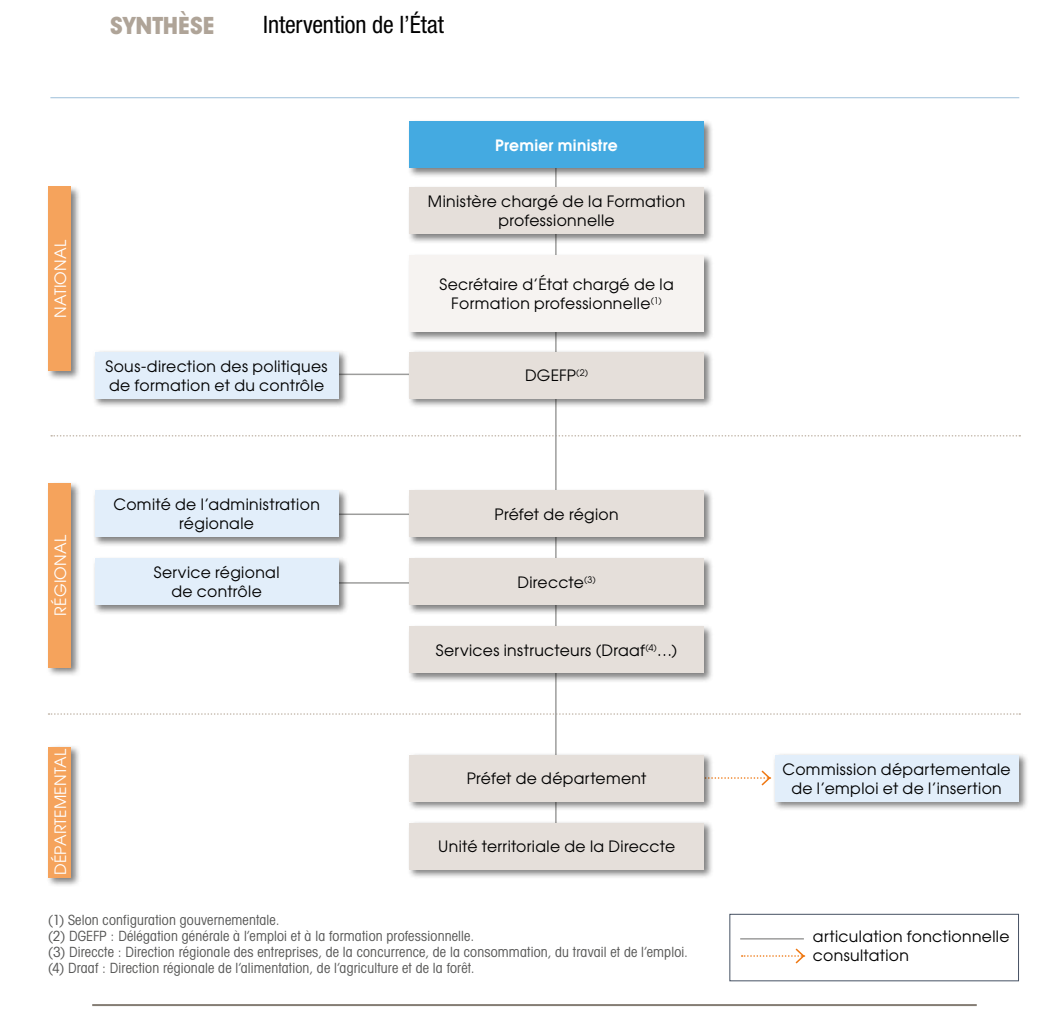
<style>
.page{position:relative;width:1055px;height:1018px;background:#fff}
.page>*{position:absolute;margin:0;border:0;box-sizing:border-box;transform-origin:0 0}
.t1{font:condensed 24px "Helvetica Neue";letter-spacing:-.005em;color:#000}
.t2{font:700 24px "Avant Garde IT Cby BT";color:#afa498}
.t3{font:15.6px/19px "Avant Garde";letter-spacing:.025em;color:#000;text-align:center}
.t4{font:15.6px "Avant Garde";letter-spacing:.02em;color:#fff}
.t5{font:600 15.6px "Avant Garde";letter-spacing:.02em;color:#fff}
.t6{font:condensed 14px/16px "Avant Garde IT Cby BT";letter-spacing:.015em;color:#575756}
</style>
<div class="page">
<hr style="left:333px;top:373px;width:85px;height:2px;background:#9d9d9c">
<hr style="left:333px;top:582px;width:85px;height:1px;background:#9d9d9c">
<hr style="left:333px;top:513px;width:85px;height:2px;background:#9d9d9c">
<svg style="left:51px;top:435px;width:969px;height:1px"></svg>
<svg style="left:49px;top:713px;width:971px;height:1px"></svg>
<hr style="left:555px;top:168px;width:2px;height:659px;background:#9d9d9c">
<div style="left:46px;top:185px;width:36px;height:196px;background:#000;opacity:.5"></div>
<div style="left:49px;top:187px;width:22px;height:184px;background:#f5a35c"></div>
<div style="left:46px;top:481px;width:36px;height:196px;background:#000;opacity:.5"></div>
<div style="left:49px;top:483px;width:22px;height:184px;background:#f5a35c"></div>
<div style="left:46px;top:744px;width:36px;height:143px;background:#000;opacity:.5"></div>
<div style="left:49px;top:746px;width:22px;height:131px;background:#f5a35c"></div>
<div style="left:407px;top:119px;width:307px;height:59px;background:#000;opacity:.5"></div>
<div style="left:409px;top:121px;width:295px;height:47px;background:#44aae1"></div>
<div style="left:92px;top:488px;width:257px;height:59px;background:#000;opacity:.5"></div>
<div style="left:95px;top:490px;width:243px;height:47px;background:#e2eefa"></div>
<div style="left:92px;top:556px;width:257px;height:59px;background:#000;opacity:.5"></div>
<div style="left:95px;top:558px;width:243px;height:47px;background:#e2eefa"></div>
<div style="left:92px;top:349px;width:257px;height:59px;background:#000;opacity:.5"></div>
<div style="left:95px;top:351px;width:243px;height:47px;background:#e2eefa"></div>
<div style="left:772px;top:752px;width:257px;height:59px;background:#000;opacity:.5"></div>
<div style="left:407px;top:185px;width:307px;height:59px;background:#000;opacity:.5"></div>
<div style="left:409px;top:187px;width:295px;height:47px;background:#e5dfda"></div>
<div style="left:407px;top:253px;width:307px;height:88px;background:#000;opacity:.5"></div>
<div style="left:409px;top:255px;width:295px;height:76px;background:#f6f3f1"></div>
<div style="left:407px;top:349px;width:307px;height:59px;background:#000;opacity:.5"></div>
<div style="left:409px;top:351px;width:295px;height:47px;background:#e5dfda"></div>
<div style="left:407px;top:488px;width:307px;height:59px;background:#000;opacity:.5"></div>
<div style="left:409px;top:490px;width:295px;height:47px;background:#e5dfda"></div>
<div style="left:407px;top:752px;width:307px;height:59px;background:#000;opacity:.5"></div>
<svg style="left:409px;top:754px;width:609px;height:47px;background:#e6e8ea"></svg>
<div style="left:407px;top:556px;width:307px;height:59px;background:#000;opacity:.5"></div>
<div style="left:409px;top:558px;width:295px;height:47px;background:#e5dfda"></div>
<div style="left:407px;top:820px;width:307px;height:59px;background:#000;opacity:.5"></div>
<div style="left:409px;top:822px;width:295px;height:47px;background:#e5dfda"></div>
<div style="left:407px;top:623px;width:307px;height:60px;background:#000;opacity:.5"></div>
<div style="left:409px;top:626px;width:295px;height:47px;background:#e5dfda"></div>
<hr style="left:50px;top:97px;width:969px;height:1px;background:#9ec0da">
<hr style="left:92px;top:1003px;width:885px;height:2px;background:#847d74">
<svg style="left:729px;top:913px;width:290px;height:68px"></svg>
<hr style="left:740px;top:937px;width:64px;height:2px;background:#9d9d9c">
<h1 class="t2" style="left:110px;top:11px;width:106px">SYNTHÈSE</h1>
<h1 class="t1" style="left:263px;top:10px;width:182px">Intervention de l’État</h1>
<p class="t5" style="left:495px;top:135px;width:124px">Premier ministre</p>
<p class="t4" style="left:51px;top:318px;width:80px;rotate:-90deg">NATIONAL</p>
<p class="t3" style="left:106px;top:356px;width:224px;text-align:left">Sous-direction des politiques de formation et du contrôle</p>
<p class="t4" style="left:51px;top:615px;width:82px;rotate:-90deg">RÉGIONAL</p>
<p class="t3" style="left:113px;top:495px;width:208px">Comité de l’administration régionale</p>
<p class="t3" style="left:154px;top:563px;width:127px">Service régional de contrôle</p>
<p class="t4" style="left:51px;top:875px;width:128px;rotate:-90deg">DÉPARTEMENTAL</p>
<p class="t3" style="left:428px;top:192px;width:259px">Ministère chargé de la Formation professionnelle</p>
<p class="t3" style="left:439px;top:275px;width:236px">Secrétaire d’État chargé de la<br>Formation professionnelle<sup>(1)</sup></p>
<p class="t3" style="left:525px;top:366px;width:65px">DGEFP<sup>(2)</sup></p>
<p class="t3" style="left:494px;top:504px;width:126px">Préfet de région</p>
<p class="t3" style="left:517px;top:572px;width:80px">Direccte<sup>(3)</sup></p>
<p class="t3" style="left:436px;top:640px;width:243px">Services instructeurs (Draaf<sup>(4)</sup>…)</p>
<p class="t3" style="left:467px;top:768px;width:181px">Préfet de département</p>
<p class="t3" style="left:438px;top:836px;width:239px">Unité territoriale de la Direccte</p>
<p class="t6" style="left:49px;top:911px;width:641px">(1) Selon configuration gouvernementale.<br>(2) DGEFP : Délégation générale à l’emploi et à la formation professionnelle.<br>(3) Direccte : Direction régionale des entreprises, de la concurrence, de la consommation, du travail et de l’emploi. (4) Draaf : Direction régionale de l’alimentation, de l’agriculture et de la forêt.</p>
<p class="t3" style="left:782px;top:759px;width:230px">Commission départementale de l’emploi et de l’insertion</p>
<p class="t3" style="left:813px;top:926px;width:198px;text-align:left">articulation fonctionnelle consultation</p>
</div>
